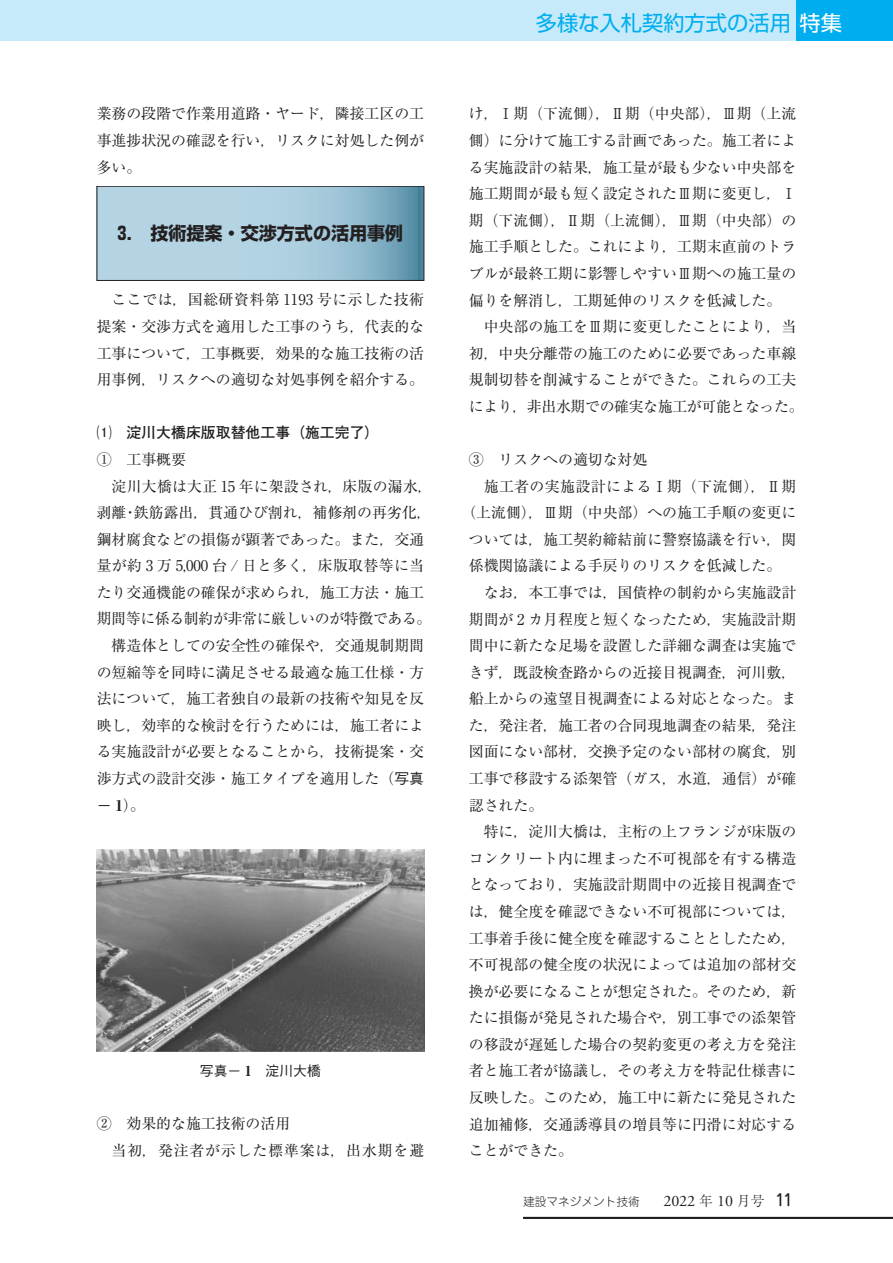
<style>
.page{position:relative;width:893px;height:1263px;background:#fff}
.page>*{position:absolute;margin:0;border:0;box-sizing:border-box;transform-origin:0 0}
.t1{font:21.3px "Shin Go Pr 6 N";color:#00aeef}
.t2{font:700 18px "Shin Go Pr 6 N";color:#231f20}
.本文_14Q{font:14.85px/26.5px "Ryumin Pr 6 N";color:#231f20;text-align:justify}
.本文_14Q-2{font:14.85px "Ryumin Pr 6 N";letter-spacing:.03em;color:#231f20}
.本文_14Q-3{font:14.85px "Ryumin Pr 6 N";letter-spacing:.06em;color:#231f20}
.中見出し__1___太ゴ_前アキ{font:700 14.85px "Futo Go B101 Pr 6 N";color:#231f20}
.小見出し__など{font:14.85px "Ryumin Pr 6 N";color:#231f20}
.小見出し__など_前アキ{font:14.85px "Ryumin Pr 6 N";color:#231f20}
.t3{font:500 13.8px "Gothic BBB Pr 6 N";color:#231f20}
.t4{font:300 11.7px "Jun 101 Pro";color:#231f20}
.s1{font-family:"Gothic BBB Pr 6 N";font-weight:500}
.s2{font-weight:800}
.s3{font-family:"Ryumin Pr 6 N";font-weight:800}
.s4{color:#fff}
.s5{font-family:"Adobe Garamond Pro";font-weight:400;font-size:15.9px}
.s6{font-family:"Ryumin Pr 6 N";font-size:13.8px}
.s7{font-family:"Jun 34 Pro";font-weight:500;font-size:15.9px}
</style>
<div class="page">
<div style="left:795px;top:0;width:98px;height:40px;background:#00aeef"></div>
<div style="left:0;top:0;width:795px;height:40px;background:#c6eafa"></div>
<svg style="left:99px;top:188px;width:323px;height:91px;background:#a2c7d9"></svg>
<div style="left:97px;top:186px;width:327px;height:95px;border:1px solid #231f20"></div>
<img style="left:97px;top:850px;width:327px;height:201px">
<hr style="left:523px;top:1217px;width:370px;height:2px;background:#231f20">
<p class="本文_14Q" style="left:97px;top:100px;width:329px">業務の段階で作業用道路・ヤード，隣接工区の工事進捗状況の確認を行い，リスクに対処した例が多い。</p>
<p class="t2" style="left:118px;top:219px;width:287px">3.　技術提案・交渉方式の活用事例</p>
<p class="本文_14Q" style="left:97px;top:286px;width:329px;text-indent:15px">ここでは，国総研資料第 1193 号に示した技術提案・交渉方式を適用した工事のうち，代表的な工事について，工事概要，効果的な施工技術の活用事例，リスクへの適切な対処事例を紹介する。</p>
<p class="中見出し__1___太ゴ_前アキ" style="left:97px;top:421px;width:284px">⑴　淀川大橋床版取替他工事（施工完了）</p>
<p class="小見出し__など" style="left:97px;top:448px;width:91px">①　工事概要</p>
<p class="本文_14Q" style="left:97px;top:472px;width:337px;text-align:left;text-indent:15px">淀川大橋は大正 15 年に架設され，床版の漏水，剥離・鉄筋露出，貫通ひび割れ，補修剤の再劣化，鋼材腐食などの損傷が顕著であった。また，交通量が約 3 万 5,000 台 / 日と多く，床版取替等に当たり交通機能の確保が求められ，施工方法・施工期間等に係る制約が非常に厳しいのが特徴である。</p>
<p class="本文_14Q" style="left:97px;top:631px;width:329px;text-indent:15px">構造体としての安全性の確保や，交通規制期間の短縮等を同時に満足させる最適な施工仕様・方法について，施工者独自の最新の技術や知見を反映し，効率的な検討を行うためには，施工者による実施設計が必要となることから，技術提案・交渉方式の設計交渉・施工タイプを適用した（<span class="s1">写真－</span> <span class="s2">1</span>）。</p>
<p class="t3" style="left:200px;top:1060px;width:122px">写真－ <span class="s3">1</span>　淀川大橋</p>
<p class="小見出し__など" style="left:97px;top:1112px;width:195px">②　効果的な施工技術の活用</p>
<p class="本文_14Q-3" style="left:112px;top:1139px;width:314px">当初，発注者が示した標準案は，出水期を避</p>
<h1 class="t1" style="left:536px;top:6px;width:308px">多様な入札契約方式の活用<span class="s4">特集</span></h1>
<p class="本文_14Q" style="left:469px;top:100px;width:329px">け，Ⅰ期（下流側），Ⅱ期（中央部），Ⅲ期（上流側）に分けて施工する計画であった。施工者による実施設計の結果，施工量が最も少ない中央部を施工期間が最も短く設定されたⅢ期に変更し，Ⅰ期（下流側），Ⅱ期（上流側），Ⅲ期（中央部）の施工手順とした。これにより，工期末直前のトラブルが最終工期に影響しやすいⅢ期への施工量の偏りを解消し，工期延伸のリスクを低減した。</p>
<p class="本文_14Q" style="left:469px;top:312px;width:336px;text-align:center">中央部の施工をⅢ期に変更したことにより，当<br>初，中央分離帯の施工のために必要であった車線規制切替を削減することができた。これらの工夫により，非出水期での確実な施工が可能となった。</p>
<p class="小見出し__など_前アキ" style="left:469px;top:448px;width:180px">③　リスクへの適切な対処</p>
<p class="本文_14Q-2" style="left:484px;top:474px;width:314px">施工者の実施設計によるⅠ期（下流側），Ⅱ期</p>
<p class="本文_14Q" style="left:461px;top:499px;width:336px">（上流側），Ⅲ期（中央部）への施工手順の変更に</p>
<p class="本文_14Q" style="left:469px;top:525px;width:329px">ついては，施工契約締結前に警察協議を行い，関</p>
<p class="本文_14Q" style="left:469px;top:552px;width:314px">係機関協議による手戻りのリスクを低減した。</p>
<p class="本文_14Q" style="left:469px;top:578px;width:329px;text-indent:15px">なお，本工事では，国債枠の制約から実施設計期間が 2 カ月程度と短くなったため，実施設計期間中に新たな足場を設置した詳細な調査は実施できず，既設検査路からの近接目視調査，河川敷，船上からの遠望目視調査による対応となった。また，発注者，施工者の合同現地調査の結果，発注図面にない部材，交換予定のない部材の腐食，別工事で移設する添架管（ガス，水道，通信）が確認された。</p>
<p class="本文_14Q" style="left:469px;top:817px;width:329px;text-indent:15px">特に，淀川大橋は，主桁の上フランジが床版のコンクリート内に埋まった不可視部を有する構造となっており，実施設計期間中の近接目視調査では，健全度を確認できない不可視部については，工事着手後に健全度を確認することとしたため，不可視部の健全度の状況によっては追加の部材交換が必要になることが想定された。そのため，新たに損傷が発見された場合や，別工事での添架管の移設が遅延した場合の契約変更の考え方を発注者と施工者が協議し，その考え方を特記仕様書に反映した。このため，施工中に新たに発見された追加補修，交通誘導員の増員等に円滑に対応することができた。</p>
<p class="t4" style="left:523px;top:1192px;width:270px">建設マネジメント技術　　<span class="s5">2022</span> <span class="s6">年</span> <span class="s5">10</span> <span class="s6">月号</span> <span class="s7">11</span></p>
</div>
